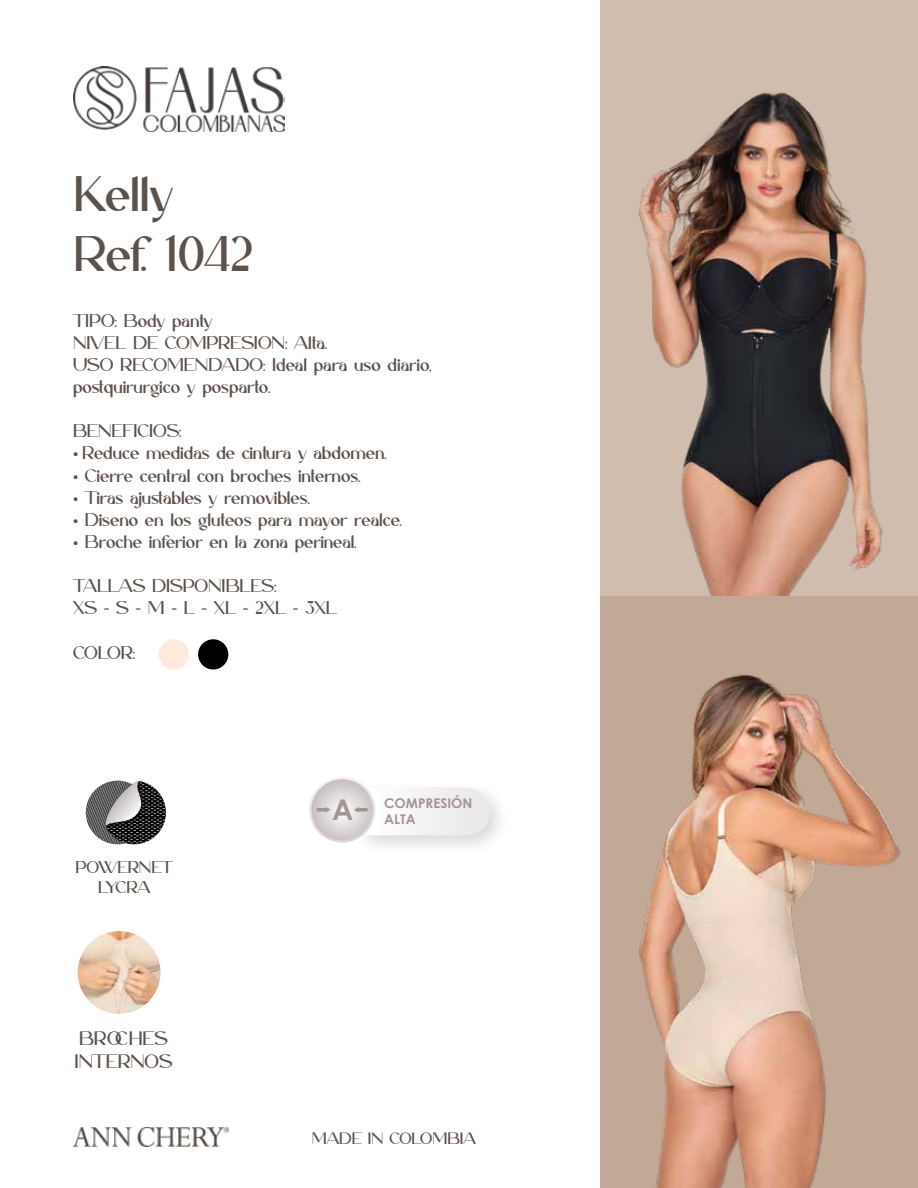
<style>
.page{position:relative;width:918px;height:1188px;background:#fff}
.page>*{position:absolute;margin:0;border:0;box-sizing:border-box;transform-origin:0 0}
.t1{font:49.8px/59.8px "Caligna DEMO Regular";letter-spacing:-.005em;color:#5c524c}
.t2{font:19.5px/23.4px "Caligna DEMO Regular";color:#5c524c}
.t3{font:18.45px/22px "Caligna DEMO Regular";color:#5c524c}
.t4{font:17.1px/20.5px "Caligna DEMO Regular";color:#5c524c;text-align:center}
.t5{font:16.5px "Caligna DEMO Regular";color:#5c524c}
.t6{font:700 13.35px/16px "Century Gothic";color:#a29594}
.s1{font-family:"Myriad Pro"}
</style>
<div class="page">
<div style="left:601px;top:0;width:317px;height:597px;background:#d0bdae"></div>
<div style="left:601px;top:597px;width:317px;height:591px;background:#c2a895"></div>
<div style="left:159px;top:639px;width:30px;height:31px;background:#fdeadc;border-radius:50%"></div>
<div style="left:198px;top:639px;width:30px;height:31px;background:#000;border-radius:50%"></div>
<img style="left:73px;top:1128px;width:156px;height:19px">
<img style="left:73px;top:66px;width:211px;height:66px">
<svg style="left:113px;top:780px;width:27px;height:1px"></svg>
<svg style="left:85px;top:781px;width:81px;height:63px"></svg>
<svg style="left:309px;top:777px;width:66px;height:66px"></svg>
<svg style="left:311px;top:779px;width:62px;height:61px;background:#dad4d5"></svg>
<svg style="left:317px;top:807px;width:14px;height:6px"></svg>
<svg style="left:354px;top:807px;width:14px;height:6px"></svg>
<img style="left:78px;top:931px;width:83px;height:83px;border-radius:41px">
<img style="left:639px;top:674px;width:262px;height:514px">
<img style="left:638px;top:92px;width:245px;height:504px">
<h1 class="t1" style="left:73px;top:164px;width:182px">Kelly<br>Ref. 1042</h1>
<p class="t3" style="left:73px;top:309px;width:360px">TIPO: Body panty<br>NIVEL DE COMPRESION: Alta.<br>USO RECOMENDADO: Ideal para uso diario, postquirurgico y posparto.</p>
<p class="t3" style="left:73px;top:420px;width:110px">BENEFICIOS:</p>
<p class="t3" style="left:73px;top:442px;width:315px"><span class="s1">•</span> Reduce medidas de cintura y abdomen.</p>
<p class="t3" style="left:73px;top:464px;width:289px"><span class="s1">•</span> Cierre central con broches internos.</p>
<p class="t3" style="left:73px;top:486px;width:238px"><span class="s1">•</span> Tiras ajustables y removibles.</p>
<p class="t3" style="left:73px;top:509px;width:330px"><span class="s1">•</span> Diseno en los gluteos para mayor realce.</p>
<p class="t3" style="left:73px;top:531px;width:285px"><span class="s1">•</span> Broche inferior en la zona perineal.</p>
<p class="t3" style="left:73px;top:575px;width:265px">TALLAS DISPONIBLES:<br>XS <span class="s1">-</span> S <span class="s1">-</span> M <span class="s1">-</span> L <span class="s1">-</span> XL <span class="s1">-</span> 2XL <span class="s1">-</span> 3XL</p>
<p class="t3" style="left:73px;top:641px;width:64px">COLOR:</p>
<p class="t4" style="left:75px;top:857px;width:99px">POWERNET<br>LYCRA</p>
<p class="t2" style="left:75px;top:1026px;width:99px">BROCHES<br>INTERNOS</p>
<p class="t6" style="left:332px;top:795px;width:142px;text-indent:52px">COMPRESIÓN<br><sup>A</sup> ALTA</p>
<p class="t5" style="left:312px;top:1129px;width:165px">MADE IN COLOMBIA</p>
</div>
